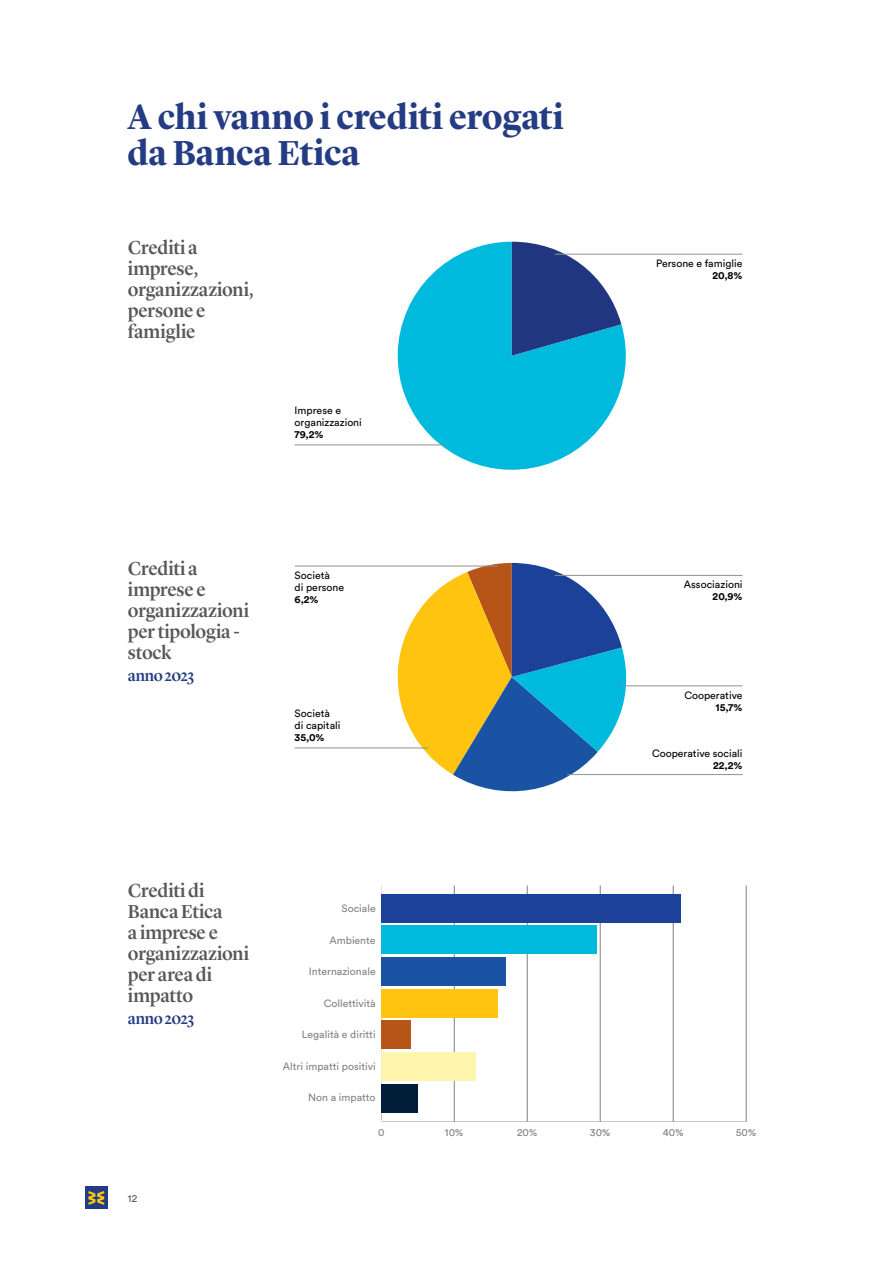
<style>
.page{position:relative;width:893px;height:1263px;background:#fff}
.page>*{position:absolute;margin:0;border:0;box-sizing:border-box;transform-origin:0 0}
.t1{font:700 36px/36px "Lyon Display";color:#243c83;scale:.96 1}
.t2{font:500 19.5px/21px "Lyon Display";letter-spacing:-.01em;color:#57585a;scale:.96 1}
.t3{font:500 16.5px "Lyon Display";letter-spacing:-.035em;color:#243c83;scale:.96 1}
.t4{font:10.5px/12px "Circular Std";color:#000002}
.t5{font:10.5px "Circular Std";color:#808285}
.t6{font:700 10.5px "Circular Std";color:#000002}
.t7{font:10.5px "Circular Std";color:#57585a}
</style>
<div class="page">
<div style="left:85px;top:1187px;width:23px;height:22px;background:#243c83"></div>
<svg style="left:88px;top:1191px;width:16px;height:14px"></svg>
<svg style="left:385px;top:242px;width:254px;height:228px;fill:#00bade"></svg>
<svg style="left:512px;top:242px;width:109px;height:114px"></svg>
<hr style="left:555px;top:254px;width:187px;height:1px;background:#8e9192">
<hr style="left:295px;top:444px;width:150px;height:1px;background:#8e9192">
<svg style="left:382px;top:563px;width:250px;height:228px"></svg>
<hr style="left:555px;top:575px;width:187px;height:1px;background:#8e9192">
<hr style="left:622px;top:685px;width:120px;height:1px;background:#8e9192">
<hr style="left:567px;top:774px;width:175px;height:1px;background:#8e9192">
<hr style="left:295px;top:747px;width:133px;height:1px;background:#8e9192">
<hr style="left:295px;top:566px;width:203px;height:1px;background:#8e9192">
<hr style="left:454px;top:886px;width:1px;height:235px;background:#8e9192">
<hr style="left:527px;top:886px;width:1px;height:235px;background:#8e9192">
<hr style="left:600px;top:886px;width:1px;height:235px;background:#8e9192">
<hr style="left:673px;top:886px;width:1px;height:235px;background:#8e9192">
<hr style="left:746px;top:886px;width:1px;height:235px;background:#8e9192">
<div style="left:381px;top:1084px;width:37px;height:28px;background:#001e38"></div>
<div style="left:381px;top:1052px;width:95px;height:29px;background:#fff6ad"></div>
<div style="left:381px;top:1020px;width:29px;height:29px;background:#b75518"></div>
<div style="left:381px;top:989px;width:117px;height:28px;background:#fec40f"></div>
<div style="left:381px;top:957px;width:124px;height:29px;background:#1a53a4"></div>
<div style="left:381px;top:926px;width:215px;height:28px;background:#00bade"></div>
<div style="left:381px;top:894px;width:299px;height:28px;background:#1b4298"></div>
<h1 class="t1" style="left:128px;top:96px;width:456px">A chi vanno i crediti erogati da Banca Etica</h1>
<p class="t2" style="left:128px;top:235px;width:133px">Crediti a imprese, organizzazioni, persone e famiglie</p>
<p class="t4" style="left:295px;top:404px;width:69px">Imprese e organizzazioni</p>
<p class="t6" style="left:295px;top:428px;width:30px">79,2%</p>
<p class="t2" style="left:128px;top:556px;width:128px">Crediti a imprese e organizzazioni per tipologia - stock</p>
<p class="t3" style="left:128px;top:663px;width:71px">anno 2023</p>
<p class="t4" style="left:295px;top:569px;width:51px">Società<br>di persone</p>
<p class="t6" style="left:295px;top:592px;width:25px">6,2%</p>
<p class="t4" style="left:295px;top:707px;width:47px">Società di capitali</p>
<p class="t6" style="left:295px;top:731px;width:31px">35,0%</p>
<p class="t2" style="left:128px;top:878px;width:128px">Crediti di<br>Banca Etica<br>a imprese e organizzazioni per area di impatto</p>
<p class="t3" style="left:128px;top:1006px;width:71px">anno 2023</p>
<p class="t5" style="left:341px;top:902px;width:36px">Sociale</p>
<p class="t5" style="left:330px;top:934px;width:47px">Ambiente</p>
<p class="t5" style="left:309px;top:965px;width:68px">Internazionale</p>
<p class="t5" style="left:324px;top:997px;width:53px">Collettività</p>
<p class="t5" style="left:302px;top:1028px;width:75px">Legalità e diritti</p>
<p class="t5" style="left:283px;top:1060px;width:94px">Altri impatti positivi</p>
<p class="t5" style="left:308px;top:1091px;width:69px">Non a impatto</p>
<p class="t4" style="left:656px;top:257px;width:88px">Persone e famiglie</p>
<p class="t6" style="left:712px;top:269px;width:31px">20,8%</p>
<p class="t4" style="left:684px;top:578px;width:60px">Associazioni</p>
<p class="t6" style="left:713px;top:590px;width:31px">20,9%</p>
<p class="t4" style="left:684px;top:689px;width:60px">Cooperative</p>
<p class="t6" style="left:715px;top:700px;width:29px">15,7%</p>
<p class="t4" style="left:652px;top:747px;width:92px">Cooperative sociali</p>
<p class="t6" style="left:713px;top:759px;width:31px">22,2%</p>
<p class="t7" style="left:128px;top:1192px;width:11px">12</p>
<p class="t5" style="left:378px;top:1125px;width:8px">0</p>
<p class="t5" style="left:445px;top:1125px;width:20px">10%</p>
<p class="t5" style="left:517px;top:1125px;width:22px">20%</p>
<p class="t5" style="left:590px;top:1125px;width:22px">30%</p>
<p class="t5" style="left:663px;top:1125px;width:22px">40%</p>
<p class="t5" style="left:736px;top:1125px;width:22px">50%</p>
</div>
